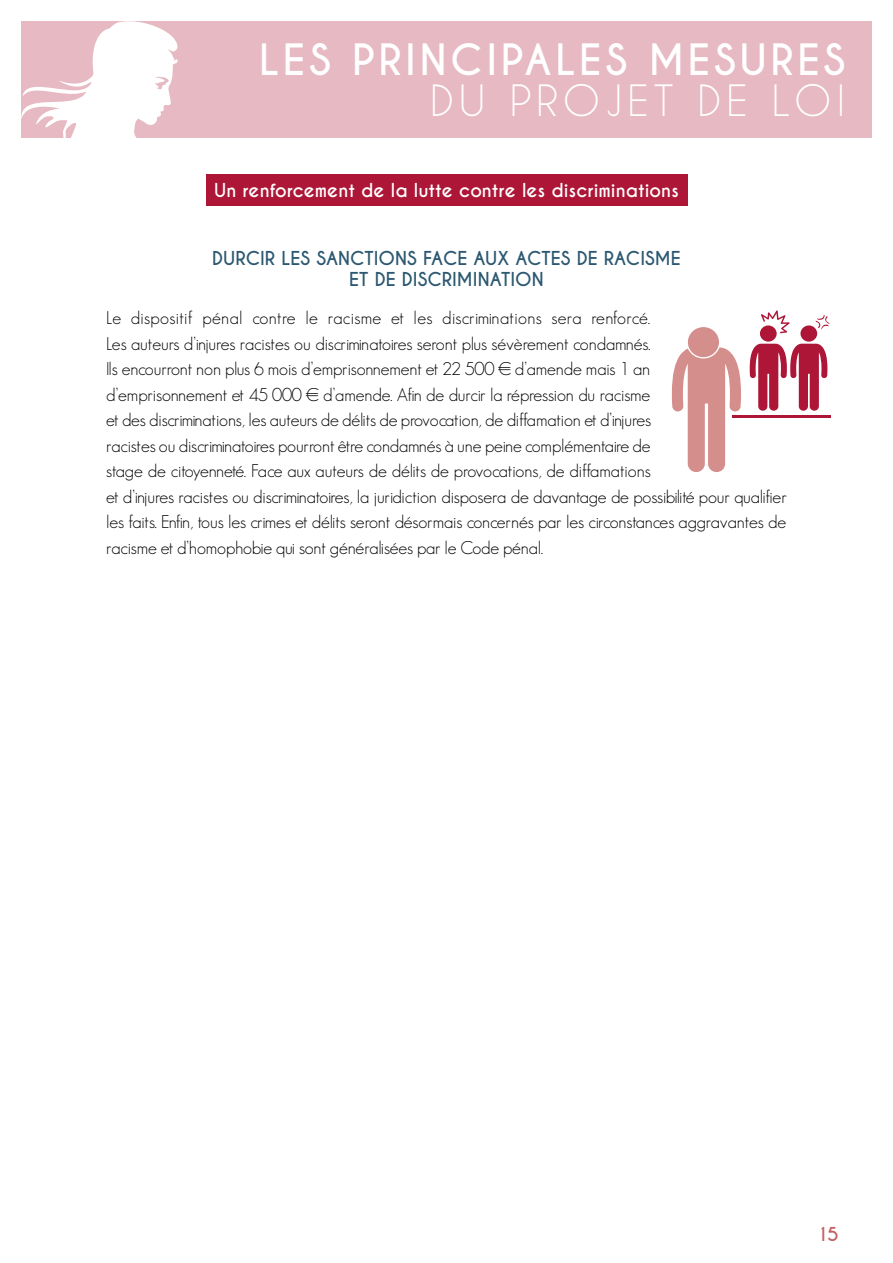
<style>
.page{position:relative;width:893px;height:1263px;background:#fff}
.page>*{position:absolute;margin:0;border:0;box-sizing:border-box;transform-origin:0 0}
.t1{font:700 40.5px "Caviar Dreams";letter-spacing:.09em;color:#fff}
.t2{font:40.5px "Caviar Dreams";letter-spacing:.125em;color:#fff}
.t3{font:300 18px/25.5px "Geosans";letter-spacing:-.01em;color:#000}
.t4{font:700 18px/21px "Caviar Dreams";color:#2c5871}
.t5{font:700 18px "Caviar Dreams";color:#fff}
.t6{font:700 18px "Caviar Dreams";color:#c46064}
</style>
<div class="page">
<div style="left:21px;top:21px;width:851px;height:117px;background:#e6b9c3"></div>
<svg style="left:21px;top:21px;width:223px;height:185px;fill:#fff"></svg>
<div style="left:206px;top:174px;width:481px;height:31px;background:#ad1637"></div>
<svg style="left:672px;top:347px;width:69px;height:125px"></svg>
<div style="left:688px;top:327px;width:31px;height:30px;background:#d48e8c;border-radius:50%"></div>
<hr style="left:732px;top:416px;width:99px;height:2px;background:#ad1637">
<div style="left:760px;top:325px;width:17px;height:17px;background:#ad1637;border-radius:50%"></div>
<svg style="left:750px;top:344px;width:77px;height:67px"></svg>
<div style="left:800px;top:325px;width:17px;height:17px;background:#ad1637;border-radius:50%"></div>
<svg style="left:761px;top:310px;width:29px;height:23px"></svg>
<svg style="left:815px;top:315px;width:15px;height:15px"></svg>
<h1 class="t1" style="left:259px;top:36px;width:588px">LES PRINCIPALES MESURES</h1>
<h1 class="t2" style="left:430px;top:76px;width:416px">DU PROJET DE LOI</h1>
<p class="t5" style="left:214px;top:179px;width:466px">UN RENFORCEMENT DE LA LUTTE CONTRE LES DISCRIMINATIONS</p>
<p class="t4" style="left:349px;top:248px;width:302px;text-indent:-137px">DURCIR LES SANCTIONS FACE AUX ACTES DE RACISME<br>ET DE DISCRIMI</p>
<p class="t4" style="left:478px;top:269px;width:67px">NATIO N</p>
<p class="t3" style="left:106px;top:305px;width:682px">Le dispositif pénal contre le racisme et les discriminations sera renforcé.<br>Les auteurs d’injures racistes ou discriminatoires seront plus sévèrement condamnés.<br>Ils encourront non plus 6 mois d’emprisonnement et 22 500 € d’amende mais 1 an<br>d’emprisonnement et 45 000 € d’amende. Afin de durcir la répression du racisme<br>et des discriminations, les auteurs de délits de provocation, de diffamation et d’injures<br>racistes ou discriminatoires pourront être condamnés à une peine complémentaire de<br>stage de citoyenneté. Face aux auteurs de délits de provocations, de diffamations<br>et d’injures racistes ou discriminatoires, la juridiction disposera de davantage de possibilité pour qualifier les faits. Enfin, tous les crimes et délits seront désormais concernés par les circonstances aggravantes de racisme et d’homophobie qui sont généralisées par le Code pénal.</p>
<p class="t6" style="left:816px;top:1223px;width:24px">15</p>
</div>
